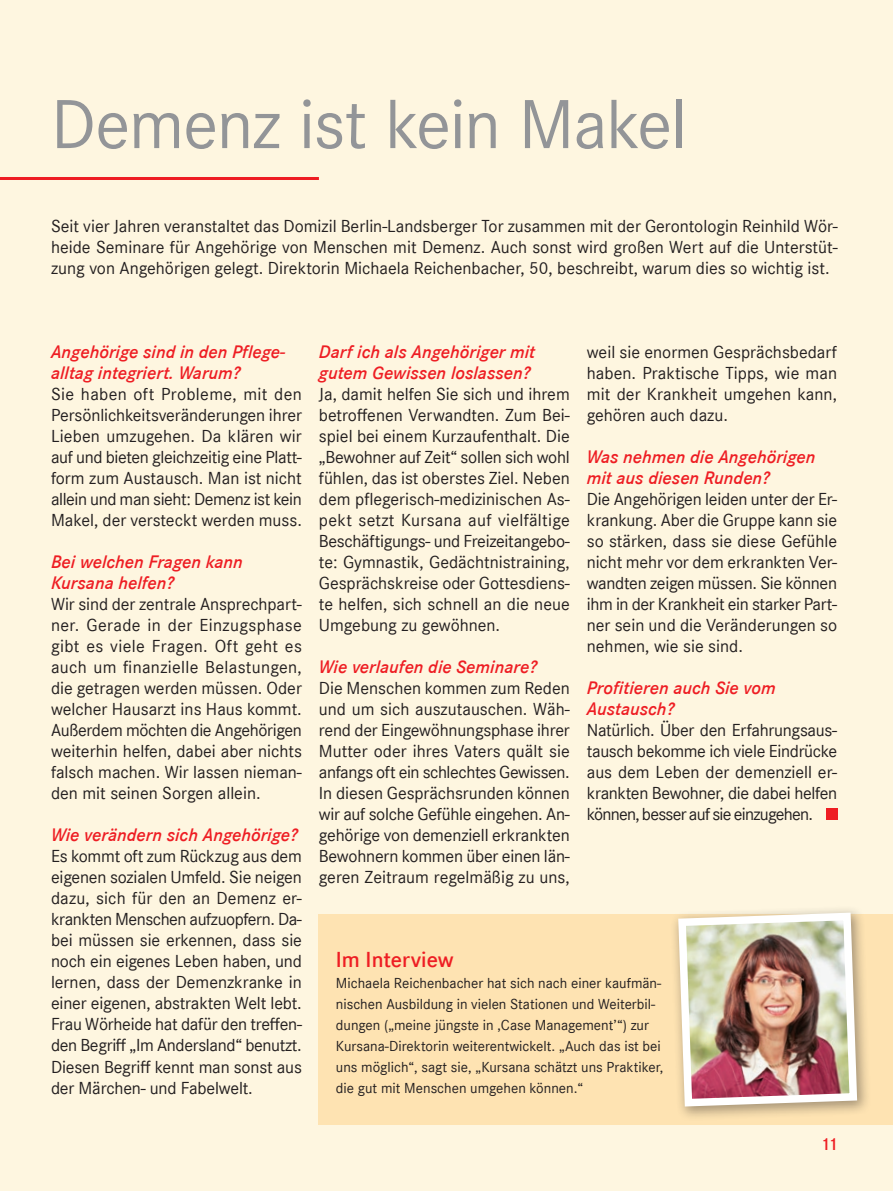
<style>
.page{position:relative;width:893px;height:1191px;background:#fef6e0}
.page>*{position:absolute;margin:0;border:0;box-sizing:border-box;transform-origin:0 0}
.t1{font:72px "Corporate S";letter-spacing:-.015em;color:#939598}
.t2{font:600 22.5px "Corporate S";color:#ee1d23}
.t3{font:italic 600 18.75px/21px "Corporate S";color:#ee1d23}
.t4{font:18px/21px "Corporate S";color:#231f20;text-align:justify}
.t5{font:600 18px "Corporate S";color:#ee1d23}
.t6{font:15px/21px "Corporate S";color:#231f20}
</style>
<div class="page">
<hr style="left:0;top:177px;width:319px;height:3px;background:#ee1d23">
<div style="left:319px;top:914px;width:574px;height:211px;background:#fee3b2"></div>
<div style="left:670px;top:904px;width:202px;height:216px;background:#231f20;opacity:.4"></div>
<img style="left:674px;top:908px;width:187px;height:202px">
<div style="left:826px;top:808px;width:12px;height:12px;background:#ee1d23"></div>
<h1 class="t1" style="left:51px;top:83px;width:637px">Demenz ist kein Makel</h1>
<p class="t4" style="left:51px;top:216px;width:788px">Seit vier Jahren veranstaltet das Domizil Berlin-Landsberger Tor zusammen mit der Gerontologin Reinhild Wör&shy;heide Seminare für Angehörige von Menschen mit Demenz. Auch sonst wird großen Wert auf die Unterstüt&shy;zung von Angehörigen gelegt. Direktorin Michaela Reichenbacher, 50, beschreibt, warum dies so wichtig ist.</p>
<p class="t3" style="left:51px;top:341px;width:236px">Angehörige sind in den Pflege&shy;alltag integriert. Warum?</p>
<p class="t4" style="left:51px;top:384px;width:252px">Sie haben oft Probleme, mit den Persönlichkeitsveränderungen ihrer Lieben umzugehen. Da klären wir auf und bieten gleichzeitig eine Platt&shy;form zum Austausch. Man ist nicht allein und man sieht: Demenz ist kein Makel, der versteckt werden muss.</p>
<p class="t3" style="left:51px;top:551px;width:193px">Bei welchen Fragen kann<br>Kursana helfen?</p>
<p class="t4" style="left:51px;top:594px;width:252px">Wir sind der zentrale Ansprechpart&shy;ner. Gerade in der Einzugsphase gibt es viele Fragen. Oft geht es auch um finanzielle Belastungen, die getragen werden müssen. Oder welcher Hausarzt ins Haus kommt.<br>Außerdem möchten die Angehörigen weiterhin helfen, dabei aber nichts falsch machen. Wir lassen nieman&shy;den mit seinen Sorgen allein.</p>
<p class="t3" style="left:51px;top:824px;width:248px">Wie verändern sich Angehörige?</p>
<p class="t4" style="left:51px;top:846px;width:252px">Es kommt oft zum Rückzug aus dem eigenen sozialen Umfeld. Sie neigen dazu, sich für den an Demenz er&shy;krankten Menschen aufzuopfern. Da&shy;bei müssen sie erkennen, dass sie noch ein eigenes Leben haben, und lernen, dass der Demenzkranke in einer eigenen, abstrakten Welt lebt.<br>Frau Wörheide hat dafür den treffen&shy;den Begriff „Im Andersland“ benutzt.<br>Diesen Begriff kennt man sonst aus der Märchen- und Fabelwelt.</p>
<p class="t3" style="left:319px;top:341px;width:218px">Darf ich als Angehöriger mit gutem Gewissen loslassen?</p>
<p class="t4" style="left:319px;top:384px;width:252px">Ja, damit helfen Sie sich und ihrem betroffenen Verwandten. Zum Bei&shy;spiel bei einem Kurzaufenthalt. Die „Bewohner auf Zeit“ sollen sich wohl fühlen, das ist oberstes Ziel. Neben dem pflegerisch-medizinischen As&shy;pekt setzt Kursana auf vielfältige Beschäftigungs- und Freizeitangebo&shy;te: Gymnastik, Gedächtnistraining, Gesprächskreise oder Gottesdiens&shy;te helfen, sich schnell an die neue Umgebung zu gewöhnen.</p>
<p class="t3" style="left:319px;top:656px;width:220px">Wie verlaufen die Seminare?</p>
<p class="t4" style="left:319px;top:678px;width:252px">Die Menschen kommen zum Reden und um sich auszutauschen. Wäh&shy;rend der Eingewöhnungsphase ihrer Mutter oder ihres Vaters quält sie anfangs oft ein schlechtes Gewissen.<br>In diesen Gesprächsrunden können wir auf solche Gefühle eingehen. An&shy;gehörige von demenziell erkrankten Bewohnern kommen über einen län&shy;geren Zeitraum regelmäßig zu uns,</p>
<p class="t4" style="left:587px;top:342px;width:252px">weil sie enormen Gesprächsbedarf haben. Praktische Tipps, wie man mit der Krankheit umgehen kann, gehören auch dazu.</p>
<p class="t3" style="left:587px;top:446px;width:230px">Was nehmen die Angehörigen mit aus diesen Runden?</p>
<p class="t4" style="left:587px;top:489px;width:252px">Die Angehörigen leiden unter der Er&shy;krankung. Aber die Gruppe kann sie so stärken, dass sie diese Gefühle nicht mehr vor dem erkrankten Ver&shy;wandten zeigen müssen. Sie können ihm in der Krankheit ein starker Part&shy;ner sein und die Veränderungen so nehmen, wie sie sind.</p>
<p class="t3" style="left:587px;top:677px;width:191px">Profitieren auch Sie vom<br>Austausch?</p>
<p class="t4" style="left:587px;top:720px;width:252px">Natürlich. Über den Erfahrungsaus&shy;tausch bekomme ich viele Eindrücke aus dem Leben der demenziell er&shy;krankten Bewohner, die dabei helfen können, besser auf sie einzugehen.</p>
<p class="t2" style="left:336px;top:947px;width:119px">Im Interview</p>
<p class="t6" style="left:336px;top:973px;width:329px">Michaela Reichenbacher hat sich nach einer kaufmän&shy;nischen Ausbildung in vielen Stationen und Weiterbil&shy;dungen („meine jüngste in ‚Case Management’“) zur Kursana-Direktorin weiterentwickelt. „Auch das ist bei uns möglich“, sagt sie, „Kursana schätzt uns Praktiker, die gut mit Menschen umgehen können.“</p>
<p class="t5" style="left:820px;top:1134px;width:19px">11</p>
</div>
